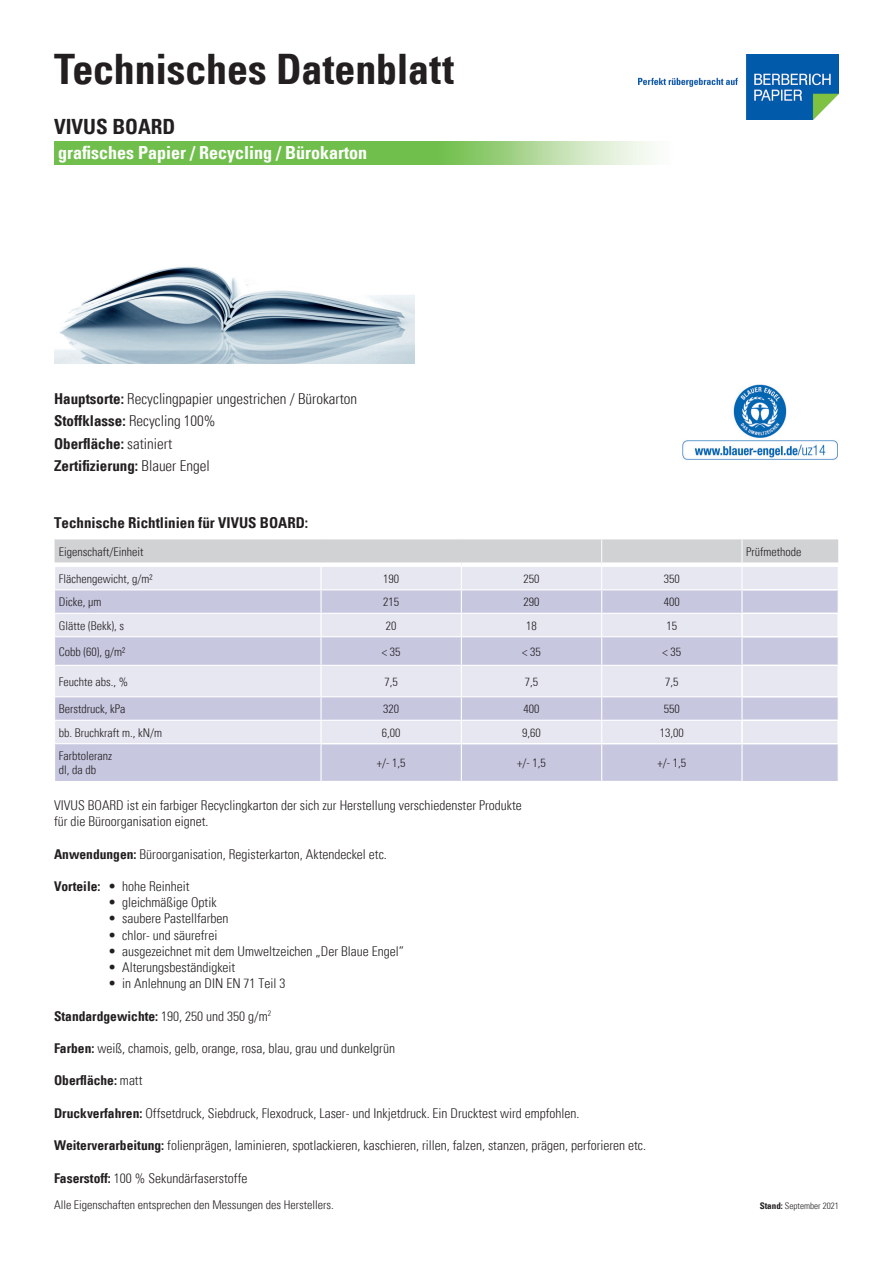
<style>
.page{position:relative;width:893px;height:1263px;background:#fff}
.page>*{position:absolute;margin:0;border:0;box-sizing:border-box;transform-origin:0 0}
.t1{font:700 condensed 42px "Univers";letter-spacing:-.005em;color:#231f20}
.t2{font:700 condensed 21px "Univers";color:#231f20}
.t3{font:700 condensed 18px "Univers";color:#fff}
.t4{font:300 condensed 15px/22.5px "Univers";color:#231f20}
.t5{font:700 condensed 15px "Univers";color:#231f20}
.t6{font:300 condensed 13.5px/16.2px "Univers";color:#231f20}
.t7{font:700 condensed 13.5px "Univers";color:#231f20}
.t8{font:300 condensed 12px/14.4px "Univers";color:#231f20}
.t9{font:300 condensed 9.15px "Univers";color:#231f20}
.s1{font-weight:700}
.s2{font-weight:300}
</style>
<div class="page">
<svg style="left:54px;top:141px;width:598px;height:24px;background:#89c96a"></svg>
<svg style="left:55px;top:666px;width:783px;height:115px;background:#d6d6e8"></svg>
<hr style="left:54px;top:696px;width:267px;height:1px;background:#fff">
<hr style="left:54px;top:720px;width:267px;height:1px;background:#fff">
<hr style="left:54px;top:743px;width:268px;height:1px;background:#fff">
<hr style="left:320px;top:666px;width:2px;height:30px;background:#fff">
<hr style="left:461px;top:666px;width:1px;height:30px;background:#fff">
<hr style="left:601px;top:666px;width:1px;height:30px;background:#fff">
<hr style="left:320px;top:697px;width:2px;height:23px;background:#fff">
<hr style="left:321px;top:696px;width:140px;height:1px;background:#fff">
<hr style="left:461px;top:696px;width:141px;height:1px;background:#fff">
<hr style="left:602px;top:696px;width:139px;height:1px;background:#fff">
<hr style="left:320px;top:721px;width:2px;height:22px;background:#fff">
<hr style="left:321px;top:720px;width:140px;height:1px;background:#fff">
<hr style="left:602px;top:720px;width:139px;height:1px;background:#fff">
<svg style="left:461px;top:697px;width:1px;height:46px"></svg>
<hr style="left:461px;top:720px;width:141px;height:1px;background:#fff">
<svg style="left:601px;top:697px;width:1px;height:46px"></svg>
<hr style="left:741px;top:697px;width:2px;height:22px;background:#fff">
<hr style="left:741px;top:666px;width:2px;height:30px;background:#fff">
<hr style="left:837px;top:666px;width:2px;height:30px;background:#fff">
<hr style="left:741px;top:696px;width:98px;height:1px;background:#fff">
<hr style="left:741px;top:719px;width:98px;height:2px;background:#fff">
<hr style="left:741px;top:721px;width:2px;height:22px;background:#fff">
<hr style="left:837px;top:721px;width:2px;height:22px;background:#fff">
<hr style="left:742px;top:743px;width:97px;height:1px;background:#fff">
<svg style="left:54px;top:539px;width:785px;height:126px;background:#d8d8e6"></svg>
<hr style="left:741px;top:612px;width:98px;height:2px;background:#fff">
<hr style="left:741px;top:744px;width:2px;height:37px;background:#fff">
<hr style="left:602px;top:743px;width:140px;height:1px;background:#fff">
<hr style="left:461px;top:743px;width:141px;height:1px;background:#fff">
<hr style="left:601px;top:744px;width:1px;height:37px;background:#fff">
<hr style="left:322px;top:743px;width:139px;height:1px;background:#fff">
<hr style="left:461px;top:744px;width:1px;height:37px;background:#fff">
<hr style="left:320px;top:744px;width:2px;height:37px;background:#fff">
<img style="left:54px;top:266px;width:360px;height:98px">
<img style="left:638px;top:54px;width:201px;height:65px">
<img style="left:682px;top:384px;width:156px;height:76px">
<h1 class="t1" style="left:54px;top:51px;width:402px">Technisches Datenblatt</h1>
<h2 class="t2" style="left:54px;top:118px;width:123px">VIVUS BOARD</h2>
<h3 class="t3" style="left:58px;top:145px;width:310px">grafisches Papier / Recycling / Bürokarton</h3>
<p class="t4" style="left:54px;top:388px;width:305px"><span class="s1">Hauptsorte:</span> Recyclingpapier ungestrichen / Bürokarton <span class="s1">Stoffklasse:</span> Recycling 100%<br><span class="s1">Oberfläche:</span> satiniert<br><span class="s1">Zertifizierung:</span> Blauer Engel</p>
<p class="t5" style="left:54px;top:516px;width:256px">Technische Richtlinien für VIVUS BOARD:</p>
<p class="t8" style="left:59px;top:546px;width:86px">Eigenschaft/Einheit</p>
<p class="t8" style="left:746px;top:546px;width:57px">Prüfmethode</p>
<p class="t8" style="left:59px;top:572px;width:95px">Flächengewicht, g/m²</p>
<p class="t8" style="left:383px;top:572px;width:17px">190</p>
<p class="t8" style="left:524px;top:572px;width:17px">250</p>
<p class="t8" style="left:664px;top:572px;width:17px">350</p>
<p class="t8" style="left:59px;top:596px;width:44px">Dicke, µm</p>
<p class="t8" style="left:383px;top:596px;width:17px">215</p>
<p class="t8" style="left:524px;top:596px;width:17px">290</p>
<p class="t8" style="left:664px;top:596px;width:17px">400</p>
<p class="t8" style="left:59px;top:619px;width:67px">Glätte (Bekk), s</p>
<p class="t8" style="left:386px;top:619px;width:12px">20</p>
<p class="t8" style="left:526px;top:619px;width:12px">18</p>
<p class="t8" style="left:666px;top:619px;width:12px">15</p>
<p class="t8" style="left:59px;top:645px;width:68px">Cobb (60), g/m²</p>
<p class="t8" style="left:382px;top:645px;width:20px">&lt; 35</p>
<p class="t8" style="left:522px;top:645px;width:20px">&lt; 35</p>
<p class="t8" style="left:662px;top:645px;width:20px">&lt; 35</p>
<p class="t8" style="left:59px;top:675px;width:71px">Feuchte abs., %</p>
<p class="t8" style="left:385px;top:675px;width:15px">7,5</p>
<p class="t8" style="left:525px;top:675px;width:15px">7,5</p>
<p class="t8" style="left:665px;top:675px;width:15px">7,5</p>
<p class="t8" style="left:59px;top:702px;width:68px">Berstdruck, kPa</p>
<p class="t8" style="left:383px;top:702px;width:17px">320</p>
<p class="t8" style="left:524px;top:702px;width:17px">400</p>
<p class="t8" style="left:664px;top:702px;width:17px">550</p>
<p class="t8" style="left:59px;top:726px;width:105px">bb. Bruchkraft m., kN/m</p>
<p class="t8" style="left:382px;top:726px;width:20px">6,00</p>
<p class="t8" style="left:522px;top:726px;width:20px">9,60</p>
<p class="t8" style="left:660px;top:726px;width:25px">13,00</p>
<p class="t8" style="left:59px;top:749px;width:55px">Farbtoleranz dl, da db</p>
<p class="t8" style="left:377px;top:757px;width:30px">+/- 1,5</p>
<p class="t8" style="left:517px;top:757px;width:30px">+/- 1,5</p>
<p class="t8" style="left:657px;top:757px;width:30px">+/- 1,5</p>
<p class="t6" style="left:54px;top:798px;width:469px">VIVUS BOARD ist ein farbiger Recyclingkarton der sich zur Herstellung verschiedenster Produkte für die Büroorganisation eignet.</p>
<p class="t6" style="left:54px;top:847px;width:334px"><span class="s1">Anwendungen:</span> Büroorganisation, Registerkarton, Aktendeckel etc.</p>
<p class="t6" style="left:54px;top:879px;width:137px"><span class="s1">Vorteile:</span> • hohe Reinheit</p>
<p class="t6" style="left:108px;top:895px;width:110px">• gleichmäßige Optik</p>
<p class="t6" style="left:108px;top:911px;width:122px">• saubere Pastellfarben</p>
<p class="t6" style="left:108px;top:928px;width:111px">• chlor- und säurefrei</p>
<p class="t6" style="left:108px;top:944px;width:298px">• ausgezeichnet mit dem Umweltzeichen „Der Blaue Engel”</p>
<p class="t6" style="left:108px;top:960px;width:129px">• Alterungsbeständigkeit</p>
<p class="t6" style="left:108px;top:976px;width:179px">• in Anlehnung an DIN EN 71 Teil 3</p>
<p class="t7" style="left:54px;top:1010px;width:219px">Standardgewichte: <span class="s2">190, 250 und 350 g/m</span><sup>2</sup></p>
<p class="t6" style="left:54px;top:1041px;width:343px"><span class="s1">Farben:</span> weiß, chamois, gelb, orange, rosa, blau, grau und dunkelgrün</p>
<p class="t7" style="left:54px;top:1075px;width:90px">Oberfläche: <span class="s2">matt</span></p>
<p class="t6" style="left:54px;top:1106px;width:527px"><span class="s1">Druckverfahren:</span> Offsetdruck, Siebdruck, Flexodruck, Laser- und Inkjetdruck. Ein Drucktest wird empfohlen.</p>
<p class="t6" style="left:54px;top:1138px;width:594px"><span class="s1">Weiterverarbeitung:</span> folienprägen, laminieren, spotlackieren, kaschieren, rillen, falzen, stanzen, prägen, perforieren etc.</p>
<p class="t6" style="left:54px;top:1171px;width:195px"><span class="s1">Faserstoff:</span> 100 % Sekundärfaserstoffe</p>
<p class="t8" style="left:54px;top:1198px;width:281px">Alle Eigenschaften entsprechen den Messungen des Herstellers.</p>
<p class="t9" style="left:760px;top:1202px;width:81px"><span class="s1">Stand:</span> September 2021</p>
</div>
